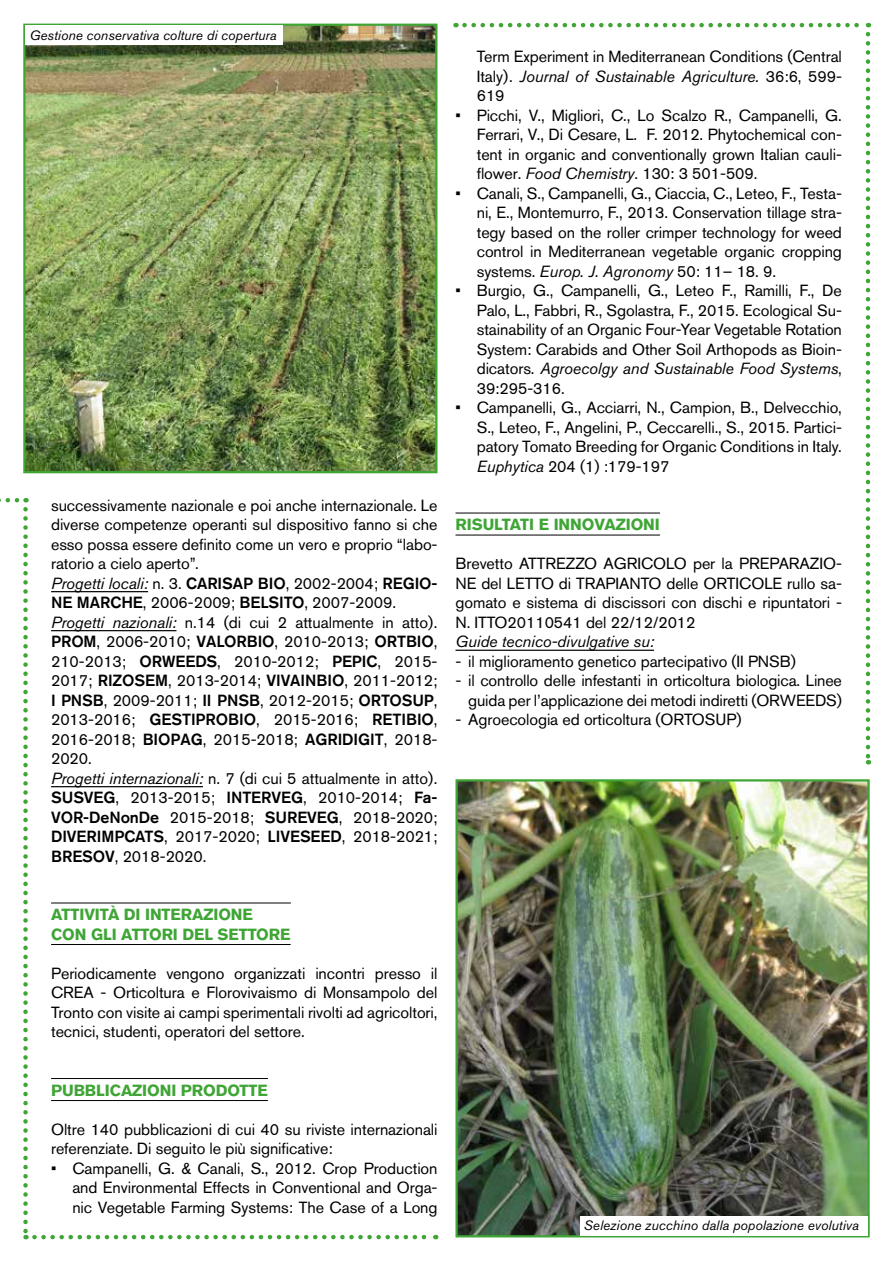
<style>
.page{position:relative;width:893px;height:1263px;background:#fff}
.page>*{position:absolute;margin:0;border:0;box-sizing:border-box;transform-origin:0 0}
.t1{font:16.05px/19.5px "Akzidenz Grotesk BQ";letter-spacing:-.005em;color:#000;text-align:justify}
.t2{font:700 16.05px/19.5px "Akzidenz Grotesk BQ";letter-spacing:-.005em;color:#3fa535}
.t3{font:italic 16.05px "Akzidenz Grotesk BQ";letter-spacing:-.005em;color:#000}
.t4{font:italic 13.5px "Akzidenz Grotesk BQ";letter-spacing:.005em;color:#000}
.s1{font-style:italic}
.s2{font-weight:500}
.s3{color:#fff}
</style>
<div class="page">
<hr style="left:51px;top:591px;width:97px;height:1px;background:#000">
<hr style="left:51px;top:630px;width:125px;height:1px;background:#000">
<hr style="left:51px;top:786px;width:152px;height:1px;background:#000">
<hr style="left:51px;top:903px;width:240px;height:1px;background:#000">
<hr style="left:51px;top:944px;width:240px;height:1px;background:#000">
<hr style="left:51px;top:1078px;width:217px;height:1px;background:#000">
<hr style="left:51px;top:1100px;width:217px;height:1px;background:#000">
<hr style="left:455px;top:513px;width:205px;height:1px;background:#000">
<hr style="left:455px;top:535px;width:205px;height:1px;background:#000">
<hr style="left:455px;top:650px;width:199px;height:1px;background:#000">
<img style="left:26px;top:27px;width:408px;height:443px">
<div style="left:23px;top:24px;width:414px;height:449px;border:2px solid #3fa535"></div>
<img style="left:458px;top:782px;width:409px;height:452px">
<div style="left:455px;top:779px;width:415px;height:458px;border:2px solid #3fa535"></div>
<svg style="left:0;top:498px;width:27px;height:4px"></svg>
<svg style="left:23px;top:509px;width:5px;height:730px"></svg>
<svg style="left:34px;top:1235px;width:402px;height:4px"></svg>
<svg style="left:464px;top:23px;width:405px;height:4px"></svg>
<svg style="left:866px;top:34px;width:4px;height:730px"></svg>
<div style="left:26px;top:26px;width:257px;height:19px;background:#fff"></div>
<div style="left:580px;top:1216px;width:287px;height:19px;background:#fff"></div>
<p class="t4" style="left:30px;top:27px;width:248px">Gestione conservativa colture di copertura</p>
<p class="t1" style="left:51px;top:495px;width:388px;text-align:left">successivamente nazionale e poi anche internazionale. Le diverse competenze operanti sul dispositivo fanno si che esso possa essere definito come un vero e proprio “labo&shy;ratorio a cielo aperto”.<br><span class="s1">Progetti locali:</span> n. 3. <span class="s2">CARISAP BIO</span>, 2002-2004; <span class="s2">REGIO-NE MARCHE</span>, 2006-2009; <span class="s2">BELSITO</span>, 2007-2009.<br><span class="s1">Progetti nazionali:</span> n.14 (di cui 2 attualmente in atto).<br><span class="s2">PROM</span>, 2006-2010; <span class="s2">VALORBIO</span>, 2010-2013; <span class="s2">ORTBIO</span>, 210-2013; <span class="s2">ORWEEDS</span>, 2010-2012; <span class="s2">PEPIC</span>, 2015- 2017; <span class="s2">RIZOSEM</span>, 2013-2014; <span class="s2">VIVAINBIO</span>, 2011-2012; <span class="s2">I PNSB</span>, 2009-2011; <span class="s2">II PNSB</span>, 2012-2015; <span class="s2">ORTOSUP</span>, 2013-2016; <span class="s2">GESTIPROBIO</span>, 2015-2016; <span class="s2">RETIBIO</span>, 2016-2018; <span class="s2">BIOPAG</span>, 2015-2018; <span class="s2">AGRIDIGIT</span>, 2018- 2020.<br><span class="s1">Progetti internazionali:</span> n. 7 (di cui 5 attualmente in atto).<br><span class="s2">SUSVEG</span>, 2013-2015; <span class="s2">INTERVEG</span>, 2010-2014; <span class="s2">Fa-VOR-DeNonDe</span> 2015-2018; <span class="s2">SUREVEG</span>, 2018-2020; <span class="s2">DIVERIMPCATS</span>, 2017-2020; <span class="s2">LIVESEED</span>, 2018-2021; <span class="s2">BRESOV</span>, 2018-2020.</p>
<p class="t2" style="left:51px;top:905px;width:241px">ATTIVITÀ DI INTERAZIONE <span class="s3">HSE<br></span>CON GLI ATTORI DEL SETTORE</p>
<p class="t1" style="left:51px;top:963px;width:388px">Periodicamente vengono organizzati incontri presso il CREA - Orticoltura e Florovivaismo di Monsampolo del Tronto con visite ai campi sperimentali rivolti ad agricoltori, tecnici, studenti, operatori del settore.</p>
<p class="t2" style="left:51px;top:1080px;width:218px">PUBBLICAZIONI PRODOTTE</p>
<p class="t1" style="left:51px;top:1119px;width:388px">Oltre 140 pubblicazioni di cui 40 su riviste internazionali referenziate. Di seguito le più significative:</p>
<p class="t1" style="left:72px;top:1158px;width:367px;text-indent:-21px">• Campanelli, G. &amp; Canali, S., 2012. Crop Production and Environmental Effects in Conventional and Orga&shy;nic Vegetable Farming Systems: The Case of a Long</p>
<p class="t1" style="left:477px;top:47px;width:367px">Term Experiment in Mediterranean Conditions (Central Italy). <span class="s1">Journal of Sustainable Agriculture.</span> 36:6, 599- 619</p>
<p class="t1" style="left:477px;top:105px;width:367px;text-indent:-21px">• Picchi, V., Migliori, C., Lo Scalzo R., Campanelli, G.<br>Ferrari, V., Di Cesare, L. F. 2012. Phytochemical con&shy;tent in organic and conventionally grown Italian cauli&shy;flower. <span class="s1">Food Chemistry</span>. 130: 3 501-509.</p>
<p class="t1" style="left:477px;top:183px;width:367px;text-indent:-21px">• Canali, S., Campanelli, G., Ciaccia, C., Leteo, F., Testa&shy;ni, E., Montemurro, F., 2013. Conservation tillage stra&shy;tegy based on the roller crimper technology for weed control in Mediterranean vegetable organic cropping systems. <span class="s1">Europ. J. Agronomy</span> 50: 11– 18. 9.</p>
<p class="t1" style="left:477px;top:281px;width:367px;text-indent:-21px">• Burgio, G., Campanelli, G., Leteo F., Ramilli, F., De Palo, L., Fabbri, R., Sgolastra, F., 2015. Ecological Su&shy;stainability of an Organic Four-Year Vegetable Rotation System: Carabids and Other Soil Arthopods as Bioin&shy;dicators. <span class="s1">Agroecolgy and Sustainable Food Systems</span>, 39:295-316.</p>
<p class="t1" style="left:477px;top:398px;width:367px;text-indent:-21px">• Campanelli, G., Acciarri, N., Campion, B., Delvecchio, S., Leteo, F., Angelini, P., Ceccarelli., S., 2015. Partici&shy;patory Tomato Breeding for Organic Conditions in Italy.<br><span class="s1">Euphytica</span> 204 (1) :179-197</p>
<p class="t2" style="left:455px;top:515px;width:206px">RISULTATI E INNOVAZIONI</p>
<p class="t1" style="left:455px;top:554px;width:388px">Brevetto ATTREZZO AGRICOLO per la PREPARAZIO-NE del LETTO di TRAPIANTO delle ORTICOLE rullo sa&shy;gomato e sistema di discissori con dischi e ripuntatori - N. ITTO20110541 del 22/12/2012</p>
<p class="t3" style="left:455px;top:632px;width:200px">Guide tecnico-divulgative su:</p>
<p class="t1" style="left:455px;top:651px;width:342px">- il miglioramento genetico partecipativo (II PNSB)</p>
<p class="t1" style="left:455px;top:671px;width:388px;text-align:right">- il controllo delle infestanti in orticoltura biologica. Linee guida per l’applicazione dei metodi indiretti (ORWEEDS)</p>
<p class="t1" style="left:455px;top:710px;width:288px">- Agroecologia ed orticoltura (ORTOSUP)</p>
<p class="t4" style="left:584px;top:1217px;width:277px">Selezione zucchino dalla popolazione evolutiva</p>
</div>
